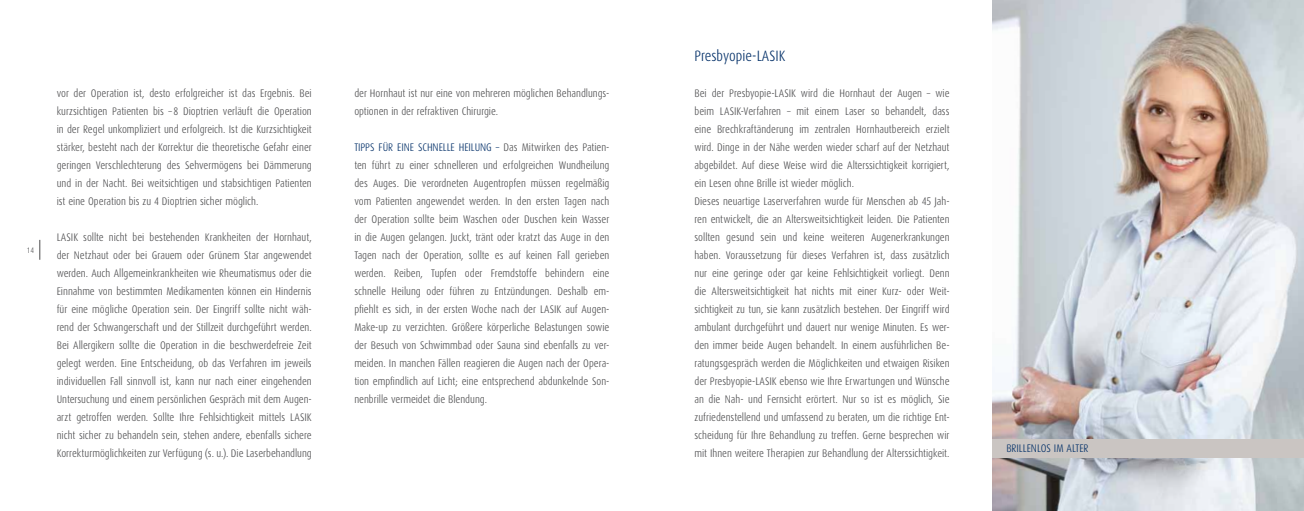
<style>
.page{position:relative;width:1304px;height:511px;background:#fff}
.page>*{position:absolute;margin:0;border:0;box-sizing:border-box;transform-origin:0 0}
.t1{font:300 15px "Dax Condensed";color:#002e67}
.t2{font:300 11px/18px "Dax Condensed";color:#4b4b4d;text-align:justify}
.t3{font:300 11px "Dax Condensed";color:#002e67}
.t4{font:300 8px "Dax Condensed";color:#4b4b4d}
.s1{color:#002e67}
</style>
<div class="page">
<svg style="left:40px;top:240px;width:1px;height:19px"></svg>
<img style="left:992px;top:0;width:312px;height:510px">
<div style="left:992px;top:439px;width:312px;height:18px;background:#cac5c2"></div>
<p class="t4" style="left:27px;top:245px;width:9px">14</p>
<p class="t2" style="left:57px;top:84px;width:257px">vor der Operation ist, desto erfolgreicher ist das Ergebnis. Bei kurzsichtigen Patienten bis – 8 Dioptrien verläuft die Operation in der Regel unkompliziert und erfolgreich. Ist die Kurzsichtigkeit stärker, besteht nach der Korrektur die theoretische Gefahr einer geringen Verschlechterung des Sehvermögens bei Dämmerung und in der Nacht. Bei weitsichtigen und stabsichtigen Patienten ist eine Operation bis zu 4 Dioptrien sicher möglich.</p>
<p class="t2" style="left:57px;top:228px;width:257px">LASIK sollte nicht bei bestehenden Krankheiten der Hornhaut, der Netzhaut oder bei Grauem oder Grünem Star angewendet werden. Auch Allgemeinkrankheiten wie Rheumatismus oder die Einnahme von bestimmten Medikamenten können ein Hindernis für eine mögliche Operation sein. Der Eingriff sollte nicht wäh&shy;rend der Schwangerschaft und der Stillzeit durchgeführt werden.<br>Bei Allergikern sollte die Operation in die beschwerdefreie Zeit gelegt werden. Eine Entscheidung, ob das Verfahren im jeweils individuellen Fall sinnvoll ist, kann nur nach einer eingehenden Untersuchung und einem persönlichen Gespräch mit dem Augen&shy;arzt getroffen werden. Sollte Ihre Fehlsichtigkeit mittels LASIK nicht sicher zu behandeln sein, stehen andere, ebenfalls sichere Korrekturmöglichkeiten zur Verfügung (s. u.). Die Laserbehandlung</p>
<p class="t2" style="left:354px;top:84px;width:257px">der Hornhaut ist nur eine von mehreren möglichen Behandlungs&shy;optionen in der refraktiven Chirurgie.</p>
<p class="t3" style="left:354px;top:141px;width:9px">Tipps</p>
<p class="t3" style="left:379px;top:141px;width:6px">für</p>
<p class="t3" style="left:397px;top:141px;width:5px">eine</p>
<p class="t3" style="left:418px;top:141px;width:6px">schnelle</p>
<p class="t3" style="left:459px;top:141px;width:11px">Heilung</p>
<p class="t2" style="left:354px;top:138px;width:257px;text-indent:142px"><span class="s1">–</span> Das Mitwirken des Patien&shy;ten führt zu einer schnelleren und erfolgreichen Wundheilung des Auges. Die verordneten Augentropfen müssen regelmäßig vom Patienten angewendet werden. In den ersten Tagen nach der Operation sollte beim Waschen oder Duschen kein Wasser in die Augen gelangen. Juckt, tränt oder kratzt das Auge in den Tagen nach der Operation, sollte es auf keinen Fall gerieben werden. Reiben, Tupfen oder Fremdstoffe behindern eine schnelle Heilung oder führen zu Entzündungen. Deshalb em&shy;pfiehlt es sich, in der ersten Woche nach der LASIK auf Augen-Make-up zu verzichten. Größere körperliche Belastungen sowie der Besuch von Schwimmbad oder Sauna sind ebenfalls zu ver&shy;meiden. In manchen Fällen reagieren die Augen nach der Opera&shy;tion empfindlich auf Licht; eine entsprechend abdunkelnde Son&shy;nenbrille vermeidet die Blendung.</p>
<h1 class="t1" style="left:694px;top:47px;width:92px">Presbyopie-LASIK</h1>
<p class="t2" style="left:694px;top:84px;width:257px;text-align:left">Bei der Presbyopie-LASIK wird die Hornhaut der Augen – wie beim LASIK-Verfahren – mit einem Laser so behandelt, dass eine Brechkraftänderung im zentralen Hornhautbereich erzielt wird. Dinge in der Nähe werden wieder scharf auf der Netzhaut abgebildet. Auf diese Weise wird die Alterssichtigkeit korrigiert, ein Lesen ohne Brille ist wieder möglich.<br>Dieses neuartige Laserverfahren wurde für Menschen ab 45 Jah&shy;ren entwickelt, die an Altersweitsichtigkeit leiden. Die Patienten sollten gesund sein und keine weiteren Augenerkrankungen haben. Voraussetzung für dieses Verfahren ist, dass zusätzlich nur eine geringe oder gar keine Fehlsichtigkeit vorliegt. Denn die Altersweitsichtigkeit hat nichts mit einer Kurz- oder Weit&shy;sichtigkeit zu tun, sie kann zusätzlich bestehen. Der Eingriff wird ambulant durchgeführt und dauert nur wenige Minuten. Es wer&shy;den immer beide Augen behandelt. In einem ausführlichen Be&shy;ratungsgespräch werden die Möglichkeiten und etwaigen Risiken der Presbyopie-LASIK ebenso wie Ihre Erwartungen und Wünsche an die Nah- und Fernsicht erörtert. Nur so ist es möglich, Sie zufriedenstellend und umfassend zu beraten, um die richtige Ent&shy;scheidung für Ihre Behandlung zu treffen. Gerne besprechen wir mit Ihnen weitere Therapien zur Behandlung der Alterssichtigkeit.</p>
<p class="t3" style="left:1006px;top:442px;width:11px">Brillenlos</p>
<p class="t3" style="left:1054px;top:442px;width:23px">im Alter</p>
</div>
